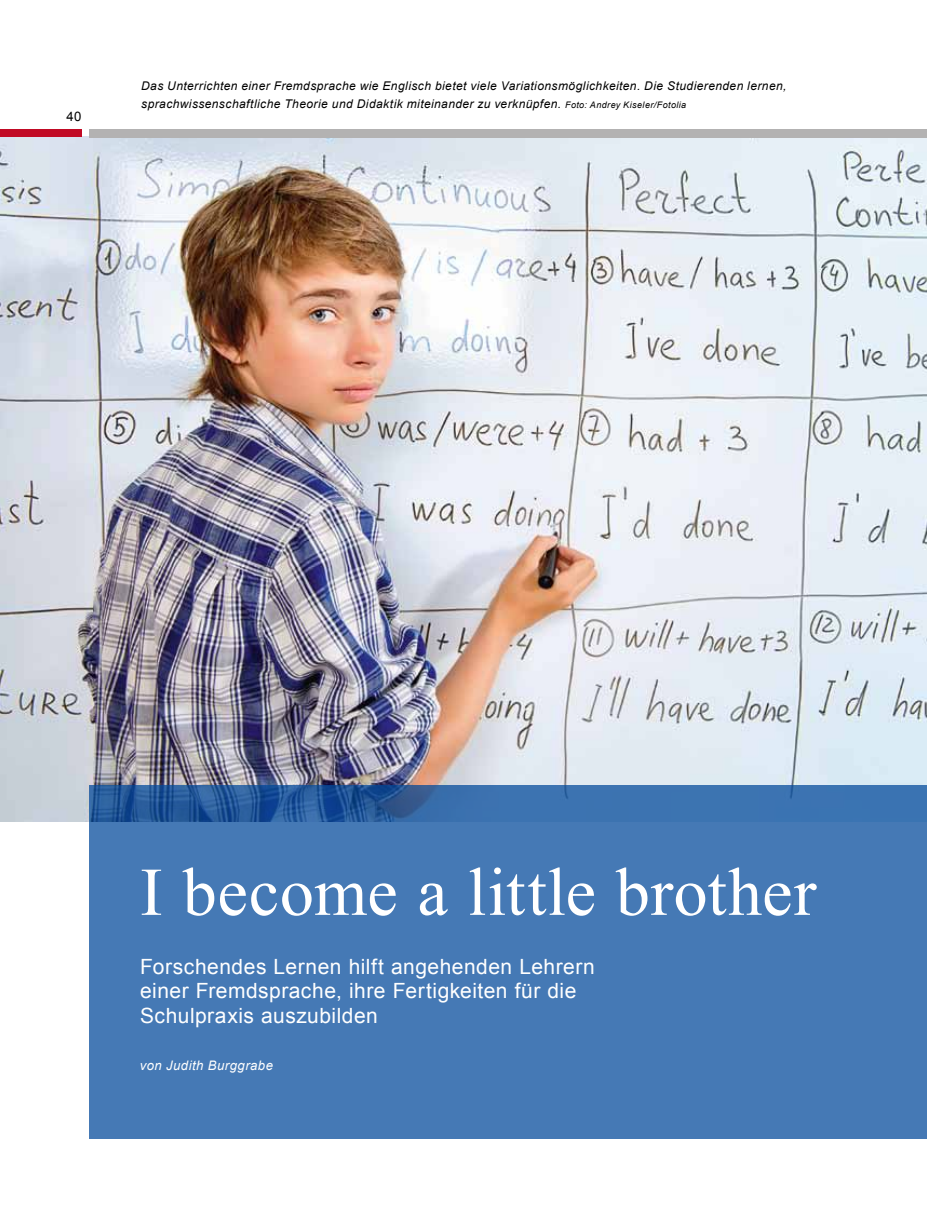
<style>
.page{position:relative;width:927px;height:1212px;background:#fff}
.page>*{position:absolute;margin:0;border:0;box-sizing:border-box;transform-origin:0 0}
.t1{font:68.25px "Times New Roman";letter-spacing:.01em;color:#fff}
.t2{font:21px/24.8px "Arial";letter-spacing:.025em;color:#fff}
.t3{font:italic 13.2px "Arial";letter-spacing:.035em;color:#fff}
.t4{font:13.2px "Arial";color:#000}
.t5{font:italic 12px/18px "Arial";letter-spacing:.035em;color:#000}
.s1{font-size:9px}
</style>
<div class="page">
<img style="left:0;top:137px;width:927px;height:684px">
<div style="left:89px;top:785px;width:838px;height:353px;background:#4579b5"></div>
<div style="left:89px;top:129px;width:838px;height:8px;background:#b3b2b2"></div>
<div style="left:0;top:129px;width:82px;height:8px;background:#c10a25"></div>
<p class="t4" style="left:66px;top:108px;width:17px">40</p>
<p class="t5" style="left:141px;top:76px;width:647px">Das Unterrichten einer Fremdsprache wie Englisch bietet viele Variationsmöglichkeiten. Die Studierenden lernen, sprachwissenschaftliche Theorie und Didaktik miteinander zu verknüpfen. <span class="s1">Foto: Andrey Kiseler/Fotolia</span></p>
<h1 class="t1" style="left:140px;top:846px;width:678px">I become a little brother</h1>
<h2 class="t2" style="left:140px;top:954px;width:456px">Forschendes Lernen hilft angehenden Lehrern einer Fremdsprache, ihre Fertigkeiten für die<br>Schulpraxis auszubilden</h2>
<p class="t3" style="left:140px;top:1056px;width:135px">von Judith Burggrabe</p>
</div>
